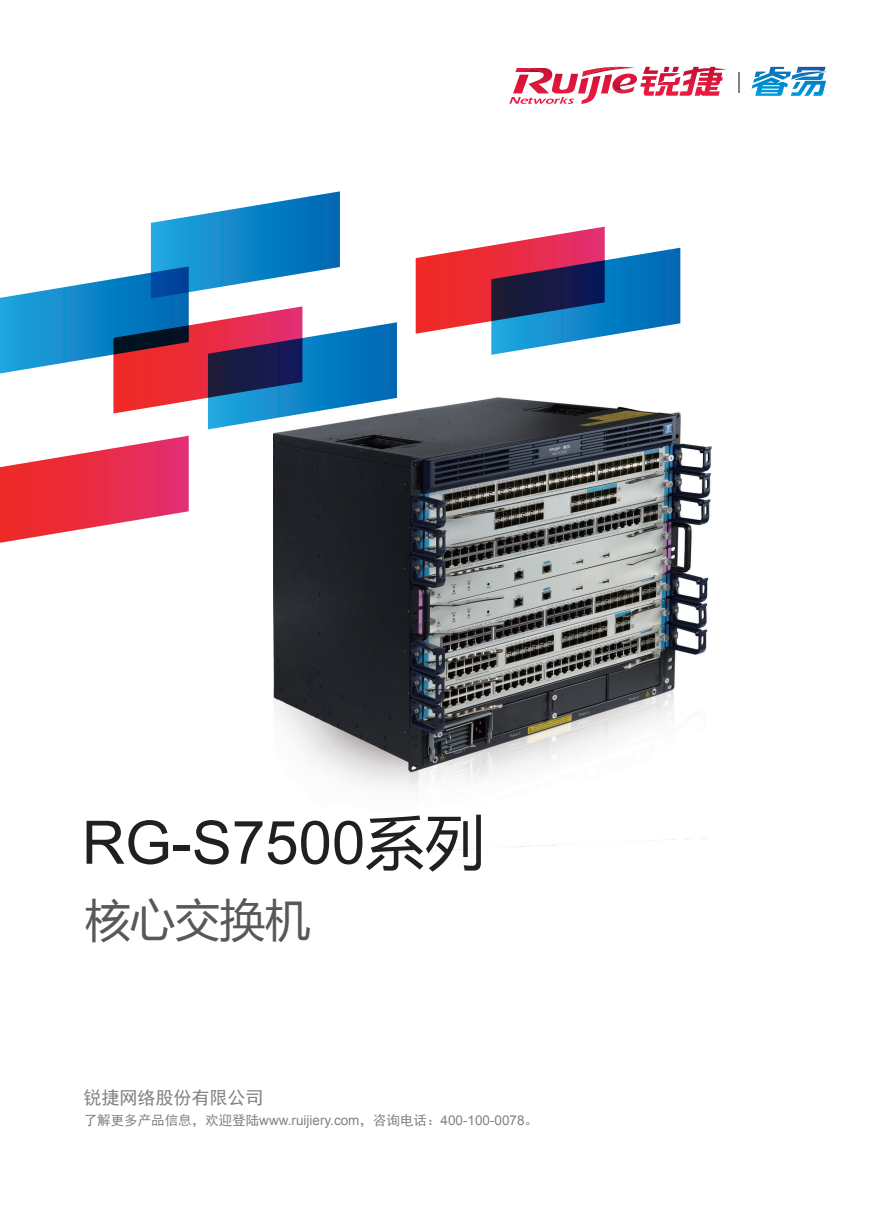
<style>
.page{position:relative;width:893px;height:1212px;background:#fff}
.page>*{position:absolute;margin:0;border:0;box-sizing:border-box;transform-origin:0 0}
.t1{font:60px "Arial";color:#231f20}
.t2{font:45px "Microsoft Ya Hei";color:#57585a}
.t3{font:18px "Sim Hei";color:#808285}
.t4{font:13.5px "Arial";color:#808285}
.s1{font-family:"Microsoft Ya Hei"}
.s2{font-family:"Sim Hei"}
</style>
<div class="page">
<img style="left:273px;top:397px;width:439px;height:456px">
<svg style="left:416px;top:227px;width:264px;height:128px"></svg>
<svg style="left:0;top:191px;width:397px;height:238px"></svg>
<svg style="left:0;top:436px;width:189px;height:107px"></svg>
<svg style="left:751px;top:67px;width:77px;height:29px"></svg>
<svg style="left:509px;top:67px;width:218px;height:37px"></svg>
<hr style="left:738px;top:72px;width:2px;height:20px;background:#808285">
<h1 class="t1" style="left:82px;top:803px;width:405px">RG-S7500<span class="s1">系列</span></h1>
<h2 class="t2" style="left:85px;top:889px;width:226px">核心交换机</h2>
<h3 class="t3" style="left:84px;top:1088px;width:181px">锐捷网络股份有限公司</h3>
<p class="t4" style="left:84px;top:1111px;width:456px"><span class="s2">了解更多产品信息，欢迎登陆</span>www.ruijiery.com<span class="s2">，咨询电话：</span>400-100-0078<span class="s2">。</span></p>
</div>
